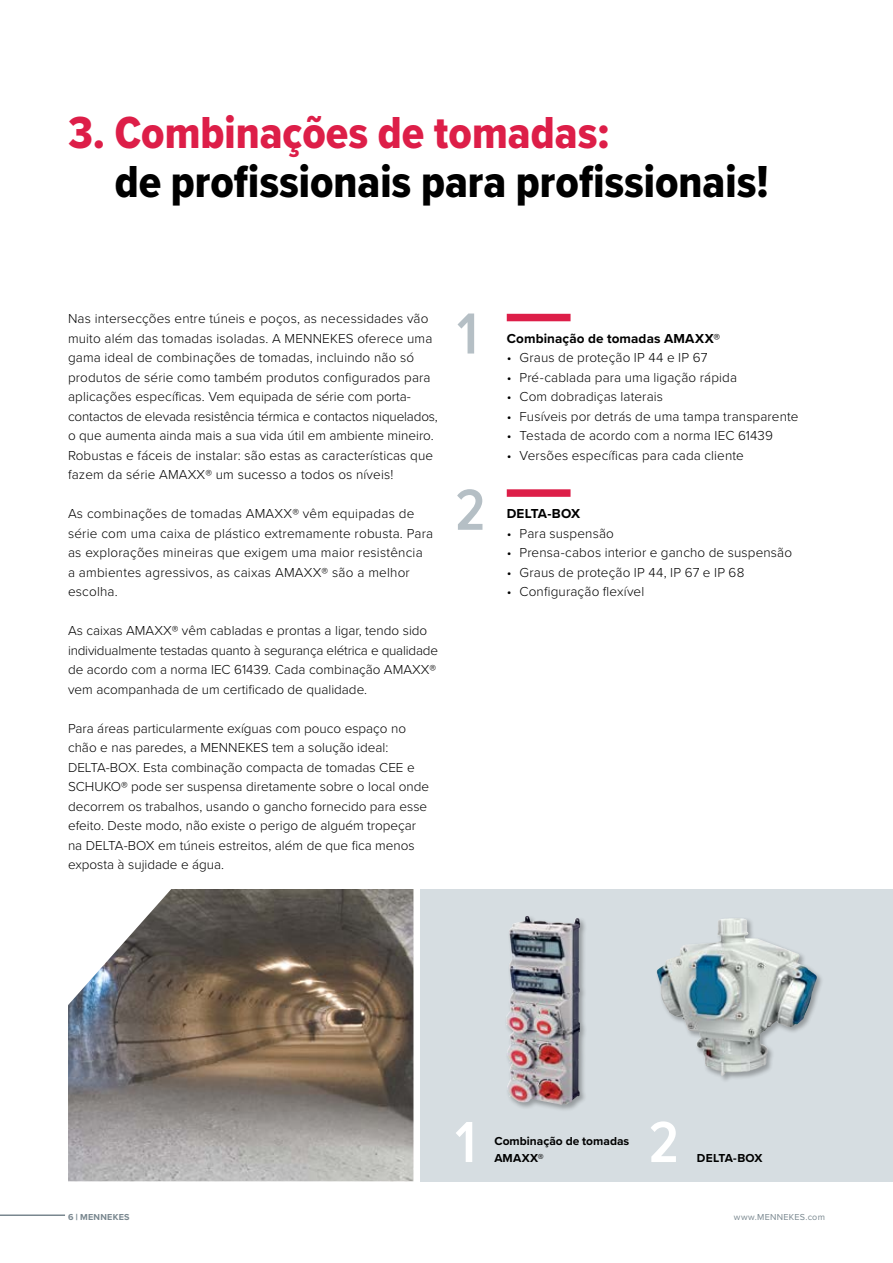
<style>
.page{position:relative;width:893px;height:1263px;background:#fff}
.page>*{position:absolute;margin:0;border:0;box-sizing:border-box;transform-origin:0 0}
.t1{font:600 60px "Proxima Nova Cond";color:#b5bfc5}
.t2{font:600 60px "Proxima Nova Cond";color:#fff}
.t3{font:46.5px "Proxima Nova Cond Extrabld";color:#000}
.t4{font:46.5px "Proxima Nova Cond Extrabld";color:#dd1e48}
.t5{font:300 13.5px/19.5px "Proxima Nova";letter-spacing:.01em;color:#000}
.t6{font:700 13.5px "Proxima Nova";letter-spacing:.01em;color:#000}
.t7{font:700 12px/16.5px "Proxima Nova";letter-spacing:.005em;color:#000}
.t8{font:9px "Proxima Nova";letter-spacing:.03em;color:#79878f}
.t9{font:700 9px "Proxima Nova";letter-spacing:.03em;color:#79878f}
.s1{font-family:"Proxima Nova Extrabld";font-weight:400}
</style>
<div class="page">
<hr style="left:0;top:1214px;width:65px;height:2px;background:#79878f">
<div style="left:421px;top:889px;width:472px;height:292px;background:#d6dde1"></div>
<div style="left:504px;top:914px;width:84px;height:198px;background:#000;opacity:.3"></div>
<img style="left:506px;top:916px;width:21px;height:147px">
<div style="left:655px;top:917px;width:169px;height:166px;background:#000;opacity:.3"></div>
<img style="left:693px;top:918px;width:42px;height:26px">
<div style="left:507px;top:314px;width:64px;height:7px;background:#dd1e48"></div>
<div style="left:507px;top:489px;width:64px;height:8px;background:#dd1e48"></div>
<img style="left:68px;top:889px;width:345px;height:292px">
<h2 class="t4" style="left:68px;top:98px;width:543px">3. Combinações de tomadas:</h2>
<h2 class="t3" style="left:115px;top:147px;width:655px">de profissionais para profissionais!</h2>
<p class="t5" style="left:68px;top:308px;width:371px">Nas intersecções entre túneis e poços, as necessidades vão muito além das tomadas isoladas. A MENNEKES oferece uma gama ideal de combinações de tomadas, incluindo não só produtos de série como também produtos configurados para aplicações específicas. Vem equipada de série com porta&shy;contactos de elevada resistência térmica e contactos niquelados, o que aumenta ainda mais a sua vida útil em ambiente mineiro.<br>Robustas e fáceis de instalar: são estas as características que fazem da série AMAXX® um sucesso a todos os níveis!</p>
<p class="t5" style="left:68px;top:503px;width:367px">As combinações de tomadas AMAXX® vêm equipadas de série com uma caixa de plástico extremamente robusta. Para as explorações mineiras que exigem uma maior resistência<br>a ambientes agressivos, as caixas AMAXX® são a melhor escolha.</p>
<p class="t5" style="left:68px;top:620px;width:371px">As caixas AMAXX® vêm cabladas e prontas a ligar, tendo sido individualmente testadas quanto à segurança elétrica e qualidade de acordo com a norma IEC 61439. Cada combinação AMAXX® vem acompanhada de um certificado de qualidade.</p>
<p class="t5" style="left:68px;top:718px;width:363px">Para áreas particularmente exíguas com pouco espaço no chão e nas paredes, a MENNEKES tem a solução ideal:<br>DELTA-BOX. Esta combinação compacta de tomadas CEE e SCHUKO® pode ser suspensa diretamente sobre o local onde decorrem os trabalhos, usando o gancho fornecido para esse efeito. Deste modo, não existe o perigo de alguém tropeçar na DELTA-BOX em túneis estreitos, além de que fica menos exposta à sujidade e água.</p>
<h1 class="t1" style="left:457px;top:289px;width:23px">1</h1>
<h1 class="t1" style="left:455px;top:466px;width:32px">2</h1>
<p class="t6" style="left:507px;top:328px;width:215px">Combinação de tomadas AMAXX®</p>
<p class="t5" style="left:507px;top:347px;width:202px">• Graus de proteção IP 44 e IP 67</p>
<p class="t5" style="left:507px;top:367px;width:232px">• Pré-cablada para uma ligação rápida</p>
<p class="t5" style="left:507px;top:386px;width:158px">• Com dobradiças laterais</p>
<p class="t5" style="left:507px;top:406px;width:293px">• Fusíveis por detrás de uma tampa transparente</p>
<p class="t5" style="left:507px;top:425px;width:268px">• Testada de acordo com a norma IEC 61439</p>
<p class="t5" style="left:507px;top:445px;width:239px">• Versões específicas para cada cliente</p>
<p class="t6" style="left:507px;top:504px;width:75px">DELTA-BOX</p>
<p class="t5" style="left:507px;top:523px;width:109px">• Para suspensão</p>
<p class="t5" style="left:507px;top:542px;width:287px">• Prensa-cabos interior e gancho de suspensão</p>
<p class="t5" style="left:507px;top:562px;width:239px">• Graus de proteção IP 44, IP 67 e IP 68</p>
<p class="t5" style="left:507px;top:581px;width:139px">• Configuração flexível</p>
<h1 class="t2" style="left:455px;top:1098px;width:23px">1</h1>
<h1 class="t2" style="left:648px;top:1098px;width:32px">2</h1>
<p class="t7" style="left:494px;top:1133px;width:137px">Combinação de tomadas<br>AMAXX®</p>
<p class="t7" style="left:697px;top:1149px;width:67px">DELTA-BOX</p>
<p class="t9" style="left:68px;top:1211px;width:63px">6 <span class="s1">|</span> MENNEKES</p>
<p class="t8" style="left:734px;top:1211px;width:93px">www.MENNEKES.com</p>
</div>
